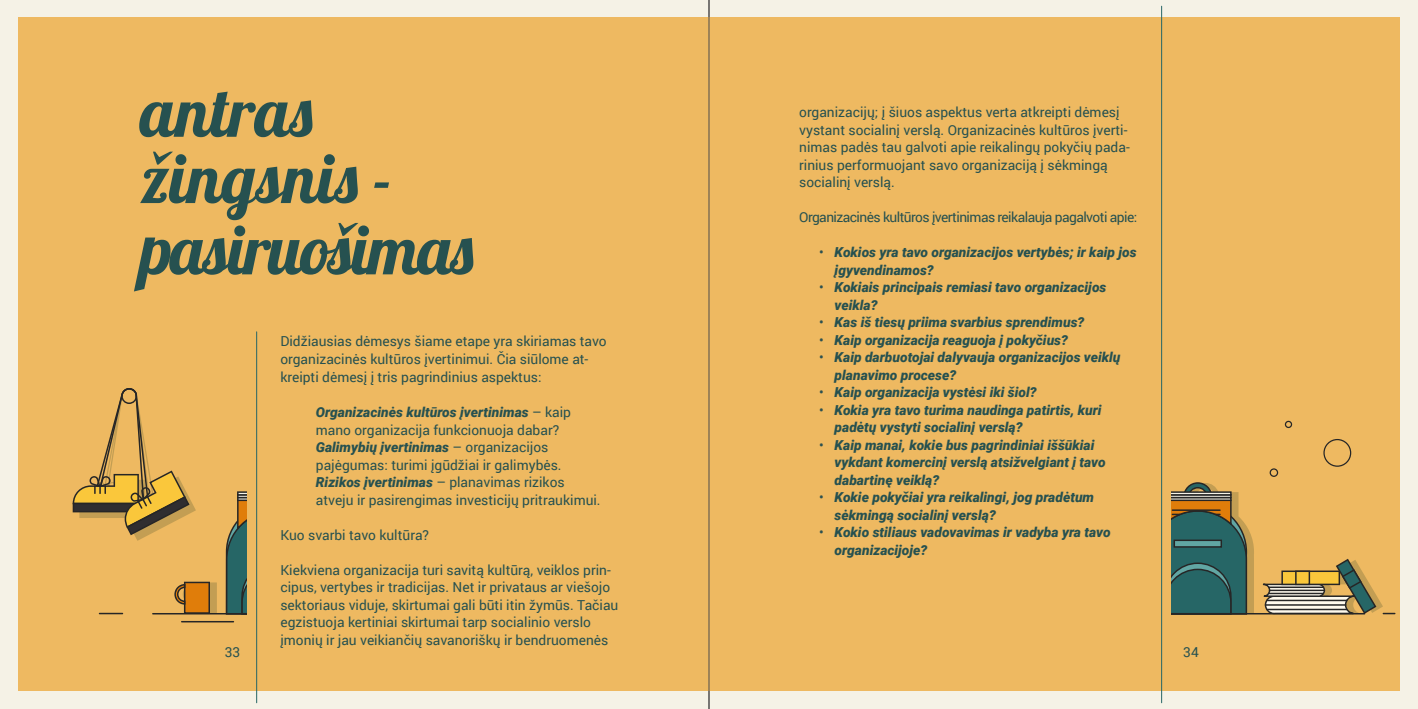
<style>
.page{position:relative;width:1418px;height:709px;background:#fff}
.page>*{position:absolute;margin:0;border:0;box-sizing:border-box;transform-origin:0 0}
.t1{font:68.5px/68.8px "Lobster";color:#265150}
.t2{font:13.75px/17.5px "Roboto";color:#265150}
.t3{font:italic 900 13.75px/17.5px "Roboto";color:#265150}
.t4{font:13.75px "Roboto";letter-spacing:-.04em;color:#265150}
.t5{font:13.75px/17.5px "Roboto";color:#2c5150;text-align:justify}
.s1{font-weight:900;font-style:italic}
</style>
<div class="page">
<div style="left:0;top:0;width:1417px;height:709px;background:#f5f2e6"></div>
<div style="left:18px;top:18px;width:1381px;height:673px;background:#eeb961"></div>
<hr style="left:708px;top:0;width:1px;height:709px;background:#4f4d4d">
<hr style="left:1074px;top:613px;width:291px;height:1px;background:#262626">
<svg style="left:1262px;top:558px;width:133px;height:56px"></svg>
<svg style="left:1170px;top:482px;width:83px;height:132px;background:#59715b"></svg>
<hr style="left:152px;top:613px;width:290px;height:1px;background:#262626">
<hr style="left:181px;top:621px;width:53px;height:1px;background:#262626">
<svg style="left:226px;top:491px;width:21px;height:122px"></svg>
<svg style="left:174px;top:581px;width:43px;height:32px"></svg>
<svg style="left:73px;top:388px;width:123px;height:153px"></svg>
<svg style="left:99px;top:613px;width:24px;height:1px"></svg>
<div style="left:906px;top:303px;width:264px;height:371px;background:#eeb961"></div>
<div style="left:247px;top:299px;width:264px;height:371px;background:#eeb961"></div>
<hr style="left:1161px;top:6px;width:1px;height:696px;background:#266666">
<hr style="left:256px;top:332px;width:1px;height:370px;background:#266666">
<div style="left:1284px;top:421px;width:8px;height:7px;border:1px solid #262626;border-radius:50%"></div>
<div style="left:1323px;top:439px;width:28px;height:28px;border:1px solid #262626;border-radius:50%"></div>
<div style="left:1269px;top:468px;width:9px;height:9px;border:1px solid #262626;border-radius:50%"></div>
<h1 class="t1" style="left:140px;top:77px;width:337px">antras žingsnis - pasiruošimas</h1>
<p class="t2" style="left:225px;top:642px;width:17px">33</p>
<p class="t2" style="left:280px;top:332px;width:328px">Didžiausias dėmesys šiame etape yra skiriamas tavo organizacinės kultūros įvertinimui. Čia siūlome at-</p>
<p class="t2" style="left:280px;top:368px;width:262px">kreipti dėmesį į tris pagrindinius aspektus:</p>
<p class="t2" style="left:316px;top:403px;width:286px"><span class="s1">Organizacinės kultūros įvertinimas</span> – kaip mano organizacija funkcionuoja dabar?<br><span class="s1">Galimybių įvertinimas</span> – organizacijos pajėgumas: turimi įgūdžiai ir galimybės.<br><span class="s1">Rizikos įvertinimas</span> – planavimas rizikos atveju ir pasirengimas investicijų pritraukimui.</p>
<p class="t2" style="left:280px;top:526px;width:150px">Kuo svarbi tavo kultūra?</p>
<p class="t2" style="left:280px;top:561px;width:339px">Kiekviena organizacija turi savitą kultūrą, veiklos prin&shy;cipus, vertybes ir tradicijas. Net ir privataus ar viešojo sektoriaus viduje, skirtumai gali būti itin žymūs. Tačiau egzistuoja kertiniai skirtumai tarp socialinio verslo įmonių ir jau veikiančių savanoriškų ir bendruomenės</p>
<p class="t2" style="left:799px;top:103px;width:332px">organizacijų; į šiuos aspektus verta atkreipti dėmesį vystant socialinį verslą. Organizacinės kultūros įverti&shy;nimas padės tau galvoti apie reikalingų pokyčių pada&shy;rinius performuojant savo organizaciją į sėkmingą socialinį verslą.</p>
<p class="t4" style="left:799px;top:208px;width:339px">Organizacinės kultūros įvertinimas reikalauja pagalvoti apie:</p>
<p class="t3" style="left:834px;top:243px;width:303px">Kokios yra tavo organizacijos vertybės; ir kaip jos įgyvendinamos?<br>Kokiais principais remiasi tavo organizacijos veikla?<br>Kas iš tiesų priima svarbius sprendimus?<br>Kaip organizacija reaguoja į pokyčius?<br>Kaip darbuotojai dalyvauja organizacijos veiklų planavimo procese?<br>Kaip organizacija vystėsi iki šiol?<br>Kokia yra tavo turima naudinga patirtis, kuri padėtų vystyti socialinį verslą?<br>Kaip manai, kokie bus pagrindiniai iššūkiai vykdant komercinį verslą atsižvelgiant į tavo dabartinę veiklą?<br>Kokie pokyčiai yra reikalingi, jog pradėtum sėkmingą socialinį verslą?<br>Kokio stiliaus vadovavimas ir vadyba yra tavo organizacijoje?</p>
<p class="t5" style="left:819px;top:243px;width:6px">•</p>
<p class="t5" style="left:819px;top:278px;width:6px">•</p>
<p class="t5" style="left:819px;top:313px;width:6px">• • •</p>
<p class="t5" style="left:819px;top:383px;width:6px">• •</p>
<p class="t5" style="left:819px;top:435px;width:6px">•</p>
<p class="t5" style="left:819px;top:488px;width:6px">•</p>
<p class="t5" style="left:819px;top:523px;width:6px">•</p>
<p class="t2" style="left:1183px;top:642px;width:17px">34</p>
</div>
